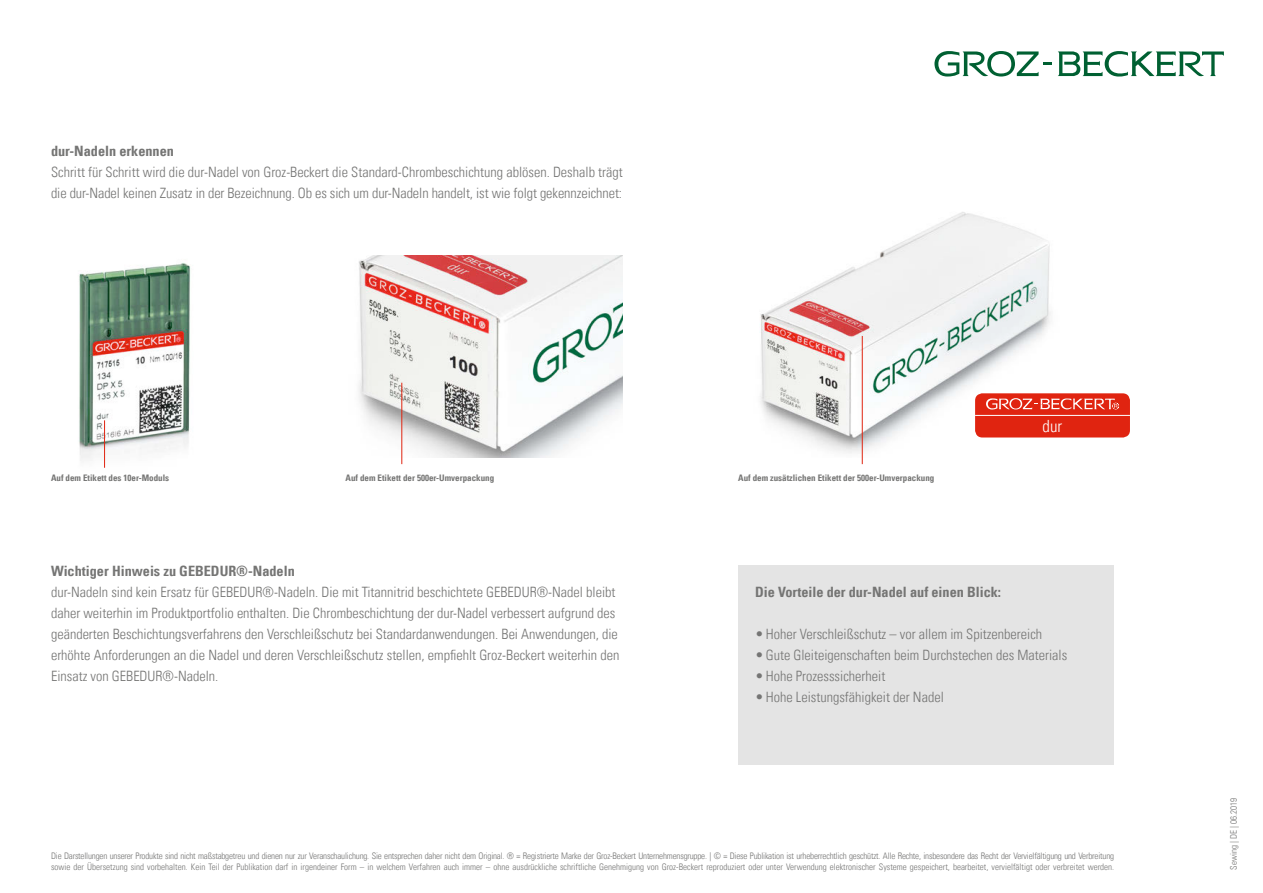
<style>
.page{position:relative;width:1263px;height:893px;background:#fff}
.page>*{position:absolute;margin:0;border:0;box-sizing:border-box;transform-origin:0 0}
.t1{font:16.8px "Univers Com 47 Light Cond";color:#fff}
.t2{font:14.25px/21px "Univers Com 47 Light Cond";color:#757574}
.t3{font:14.25px "Univers Com 67 Bold Cond";color:#757574}
.t4{font:9px/10.5px "Univers Com 47 Light Cond";letter-spacing:-.02em;color:#757574}
.t5{font:9px "Univers Com 67 Bold Cond";color:#757574}
.t6{font:9px "Univers Com 47 Light Cond";color:#757574}
</style>
<div class="page">
<svg style="left:1058px;top:51px;width:166px;height:26px"></svg>
<svg style="left:934px;top:51px;width:117px;height:26px"></svg>
<img style="left:79px;top:263px;width:112px;height:205px">
<img style="left:760px;top:212px;width:322px;height:245px">
<img style="left:359px;top:255px;width:264px;height:202px">
<div style="left:738px;top:565px;width:376px;height:200px;background:#e4e4e4"></div>
<div style="left:975px;top:393px;width:155px;height:44px;background:#e02410;border-radius:7px"></div>
<hr style="left:975px;top:415px;width:155px;height:1px;background:#fff">
<svg style="left:986px;top:398px;width:133px;height:11px"></svg>
<hr style="left:104px;top:420px;width:1px;height:48px;background:#e02410">
<hr style="left:401px;top:383px;width:1px;height:81px;background:#e02410">
<hr style="left:862px;top:336px;width:1px;height:128px;background:#e02410">
<p class="t3" style="left:51px;top:142px;width:124px">dur-Nadeln erkennen</p>
<p class="t2" style="left:51px;top:161px;width:573px">Schritt für Schritt wird die dur-Nadel von Groz-Beckert die Standard-Chrombeschichtung ablösen. Deshalb trägt die dur-Nadel keinen Zusatz in der Bezeichnung. Ob es sich um dur-Nadeln handelt, ist wie folgt gekennzeichnet:</p>
<p class="t5" style="left:51px;top:473px;width:120px">Auf dem Etikett des 10er-Moduls</p>
<p class="t5" style="left:345px;top:473px;width:150px">Auf dem Etikett der 500er-Umverpackung</p>
<p class="t5" style="left:738px;top:473px;width:198px">Auf dem zusätzlichen Etikett der 500er-Umverpackung</p>
<p class="t1" style="left:1042px;top:416px;width:21px">dur</p>
<p class="t3" style="left:51px;top:562px;width:245px">Wichtiger Hinweis zu GEBEDUR®-Nadeln</p>
<p class="t2" style="left:51px;top:581px;width:570px">dur-Nadeln sind kein Ersatz für GEBEDUR®-Nadeln. Die mit Titannitrid beschichtete GEBEDUR®-Nadel bleibt daher weiterhin im Produktportfolio enthalten. Die Chrombeschichtung der dur-Nadel verbessert aufgrund des geänderten Beschichtungsverfahrens den Verschleißschutz bei Standardanwendungen. Bei Anwendungen, die erhöhte Anforderungen an die Nadel und deren Verschleißschutz stellen, empfiehlt Groz-Beckert weiterhin den Einsatz von GEBEDUR®-Nadeln.</p>
<p class="t3" style="left:755px;top:583px;width:247px">Die Vorteile der dur-Nadel auf einen Blick:</p>
<p class="t2" style="left:755px;top:623px;width:289px">•Hoher Verschleißschutz – vor allem im Spitzenbereich</p>
<p class="t2" style="left:755px;top:644px;width:314px">•Gute Gleiteigenschaften beim Durchstechen des Materials</p>
<p class="t2" style="left:755px;top:665px;width:132px">•Hohe Prozesssicherheit</p>
<p class="t2" style="left:755px;top:686px;width:190px">•Hohe Leistungsfähigkeit der Nadel</p>
<p class="t4" style="left:51px;top:851px;width:1065px">Die Darstellungen unserer Produkte sind nicht maßstabgetreu und dienen nur zur Veranschaulichung. Sie entsprechen daher nicht dem Original. ® = Registrierte Marke der Groz-Beckert Unternehmensgruppe. | © = Diese Publikation ist urheberrechtlich geschützt. Alle Rechte, insbesondere das Recht der Vervielfältigung und Verbreitung sowie der Übersetzung sind vorbehalten. Kein Teil der Publikation darf in irgendeiner Form – in welchem Verfahren auch immer – ohne ausdrückliche schriftliche Genehmigung von Groz-Beckert reproduziert oder unter Verwendung elektronischer Systeme gespeichert, bearbeitet, vervielfältigt oder verbreitet werden.</p>
<p class="t6" style="left:1228px;top:870px;width:73px;rotate:-90deg">Sewing | DE | 06.2019</p>
</div>
